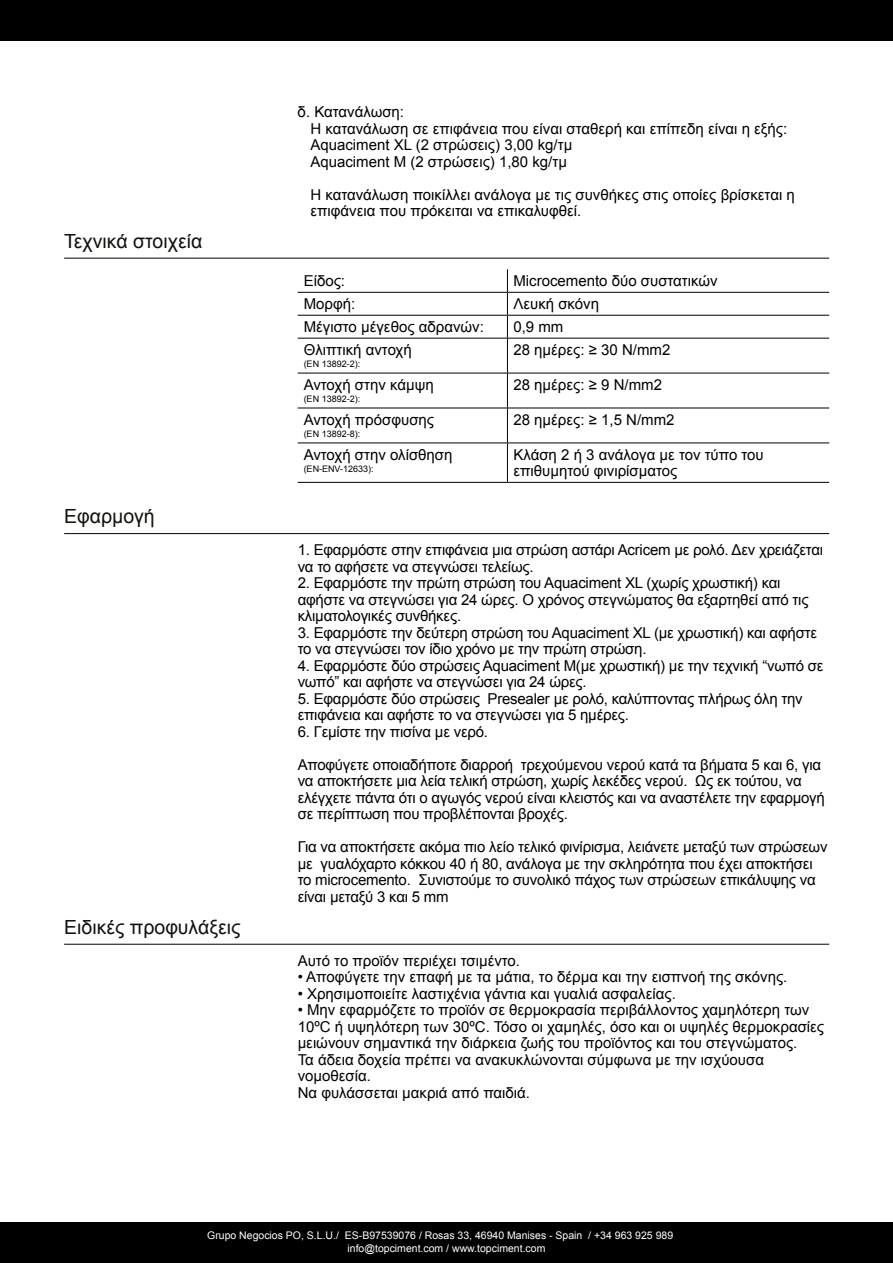
<style>
.page{position:relative;width:893px;height:1263px;background:#fff}
.page>*{position:absolute;margin:0;border:0;box-sizing:border-box;transform-origin:0 0}
.t1{font:19.5px "Arial";color:#12110c}
.t2{font:15px/16.5px "Arial";letter-spacing:-.015em;color:#000}
.t3{font:10.5px "Arial";color:#fff}
.t4{font:9px "Arial";color:#000}
</style>
<div class="page">
<div style="left:0;top:0;width:893px;height:41px;background:#000"></div>
<div style="left:0;top:1222px;width:893px;height:41px;background:#000"></div>
<hr style="left:64px;top:258px;width:765px;height:1px;background:#000">
<hr style="left:64px;top:533px;width:765px;height:1px;background:#000">
<hr style="left:298px;top:292px;width:209px;height:1px;background:#000">
<hr style="left:507px;top:292px;width:322px;height:1px;background:#000">
<hr style="left:298px;top:315px;width:209px;height:1px;background:#000">
<hr style="left:507px;top:315px;width:322px;height:1px;background:#000">
<svg style="left:507px;top:269px;width:1px;height:69px"></svg>
<hr style="left:298px;top:338px;width:209px;height:1px;background:#000">
<hr style="left:507px;top:338px;width:322px;height:1px;background:#000">
<hr style="left:507px;top:338px;width:1px;height:35px;background:#000">
<hr style="left:298px;top:373px;width:209px;height:1px;background:#000">
<hr style="left:507px;top:373px;width:322px;height:1px;background:#000">
<hr style="left:507px;top:373px;width:1px;height:35px;background:#000">
<hr style="left:298px;top:408px;width:209px;height:1px;background:#000">
<hr style="left:507px;top:408px;width:322px;height:1px;background:#000">
<hr style="left:507px;top:408px;width:1px;height:34px;background:#000">
<hr style="left:298px;top:442px;width:209px;height:1px;background:#000">
<hr style="left:507px;top:442px;width:322px;height:1px;background:#000">
<hr style="left:507px;top:443px;width:1px;height:39px;background:#000">
<hr style="left:298px;top:482px;width:209px;height:1px;background:#000">
<hr style="left:507px;top:482px;width:322px;height:1px;background:#000">
<hr style="left:64px;top:944px;width:765px;height:1px;background:#000">
<h1 class="t1" style="left:64px;top:228px;width:140px">Τεχνικά στοιχεία</h1>
<h1 class="t1" style="left:64px;top:504px;width:92px">Εφαρμογή</h1>
<h1 class="t1" style="left:64px;top:914px;width:178px">Ειδικές προφυλάξεις</h1>
<p class="t2" style="left:310px;top:104px;width:478px;text-indent:-13px">δ. Κατανάλωση:<br>Η κατανάλωση σε επιφάνεια που είναι σταθερή και επίπεδη είναι η εξής:<br>Aquaciment XL (2 στρώσεις) 3,00 kg/τμ<br>Aquaciment M (2 στρώσεις) 1,80 kg/τμ</p>
<p class="t2" style="left:310px;top:186px;width:486px">Η κατανάλωση ποικίλλει ανάλογα με τις συνθήκες στις οποίες βρίσκεται η επιφάνεια που πρόκειται να επικαλυφθεί.</p>
<p class="t2" style="left:304px;top:273px;width:43px">Είδος:</p>
<p class="t2" style="left:513px;top:273px;width:206px">Microcemento δύο συστατικών</p>
<p class="t2" style="left:304px;top:296px;width:53px">Μορφή:</p>
<p class="t2" style="left:513px;top:296px;width:87px">Λευκή σκόνη</p>
<p class="t2" style="left:304px;top:319px;width:182px">Μέγιστο μέγεθος αδρανών:</p>
<p class="t2" style="left:513px;top:319px;width:52px">0,9 mm</p>
<p class="t2" style="left:304px;top:342px;width:110px">Θλιπτική αντοχή</p>
<p class="t4" style="left:304px;top:358px;width:58px">(EN 13892-2):</p>
<p class="t2" style="left:513px;top:342px;width:158px">28 ημέρες: ≥ 30 N/mm2</p>
<p class="t2" style="left:304px;top:377px;width:132px">Αντοχή στην κάμψη</p>
<p class="t4" style="left:304px;top:393px;width:58px">(EN 13892-2):</p>
<p class="t2" style="left:513px;top:377px;width:150px">28 ημέρες: ≥ 9 N/mm2</p>
<p class="t2" style="left:304px;top:412px;width:132px">Αντοχή πρόσφυσης</p>
<p class="t4" style="left:304px;top:428px;width:58px">(EN 13892-8):</p>
<p class="t2" style="left:513px;top:412px;width:163px">28 ημέρες: ≥ 1,5 N/mm2</p>
<p class="t2" style="left:304px;top:446px;width:150px">Αντοχή στην ολίσθηση</p>
<p class="t4" style="left:304px;top:463px;width:72px">(EN-ENV-12633):</p>
<p class="t2" style="left:513px;top:446px;width:252px">Κλάση 2 ή 3 ανάλογα με τον τύπο του επιθυμητού φινιρίσματος</p>
<p class="t2" style="left:298px;top:542px;width:527px">1. Εφαρμόστε στην επιφάνεια μια στρώση αστάρι Acricem με ρολό. Δεν χρειάζεται να το αφήσετε να στεγνώσει τελείως.</p>
<p class="t2" style="left:298px;top:575px;width:512px">2. Εφαρμόστε την πρώτη στρώση του Aquaciment XL (χωρίς χρωστική) και αφήστε να στεγνώσει για 24 ώρες. Ο χρόνος στεγνώματος θα εξαρτηθεί από τις κλιματολογικές συνθήκες.</p>
<p class="t2" style="left:298px;top:624px;width:521px">3. Εφαρμόστε την δεύτερη στρώση του Aquaciment XL (με χρωστική) και αφήστε το να στεγνώσει τον ίδιο χρόνο με την πρώτη στρώση.</p>
<p class="t2" style="left:298px;top:657px;width:527px">4. Εφαρμόστε δύο στρώσεις Aquaciment M(με χρωστική) με την τεχνική “νωπό σε νωπό” και αφήστε να στεγνώσει για 24 ώρες.</p>
<p class="t2" style="left:298px;top:690px;width:507px">5. Εφαρμόστε δύο στρώσεις Presealer με ρολό, καλύπτοντας πλήρως όλη την επιφάνεια και αφήστε το να στεγνώσει για 5 ημέρες.</p>
<p class="t2" style="left:298px;top:723px;width:192px">6. Γεμίστε την πισίνα με νερό.</p>
<p class="t2" style="left:298px;top:756px;width:529px">Αποφύγετε οποιαδήποτε διαρροή τρεχούμενου νερού κατά τα βήματα 5 και 6, για να αποκτήσετε μια λεία τελική στρώση, χωρίς λεκέδες νερού. Ως εκ τούτου, να ελέγχετε πάντα ότι ο αγωγός νερού είναι κλειστός και να αναστέλετε την εφαρμογή σε περίπτωση που προβλέπονται βροχές.</p>
<p class="t2" style="left:298px;top:839px;width:531px">Για να αποκτήσετε ακόμα πιο λείο τελικό φινίρισμα, λειάνετε μεταξύ των στρώσεων με γυαλόχαρτο κόκκου 40 ή 80, ανάλογα με την σκληρότητα που έχει αποκτήσει το microcemento. Συνιστούμε το συνολικό πάχος των στρώσεων επικάλυψης να είναι μεταξύ 3 και 5 mm</p>
<p class="t2" style="left:298px;top:952px;width:224px">Αυτό το προϊόν περιέχει τσιμέντο.</p>
<p class="t2" style="left:298px;top:969px;width:491px">• Αποφύγετε την επαφή με τα μάτια, το δέρμα και την εισπνοή της σκόνης.</p>
<p class="t2" style="left:298px;top:985px;width:380px">• Χρησιμοποιείτε λαστιχένια γάντια και γυαλιά ασφαλείας.</p>
<p class="t2" style="left:298px;top:1002px;width:528px">• Μην εφαρμόζετε το προϊόν σε θερμοκρασία περιβάλλοντος χαμηλότερη των 10ºC ή υψηλότερη των 30ºC. Τόσο οι χαμηλές, όσο και οι υψηλές θερμοκρασίες μειώνουν σημαντικά την διάρκεια ζωής του προϊόντος και του στεγνώματος.<br>Τα άδεια δοχεία πρέπει να ανακυκλώνονται σύμφωνα με την ισχύουσα νομοθεσία.<br>Να φυλάσσεται μακριά από παιδιά.</p>
<p class="t3" style="left:207px;top:1228px;width:468px">Grupo Negocios PO, S.L.U./ ES-B97539076 / Rosas 33, 46940 Manises - Spain / +34 963 925 989</p>
<p class="t3" style="left:347px;top:1241px;width:199px">info@topciment.com / www.topciment.com</p>
</div>
